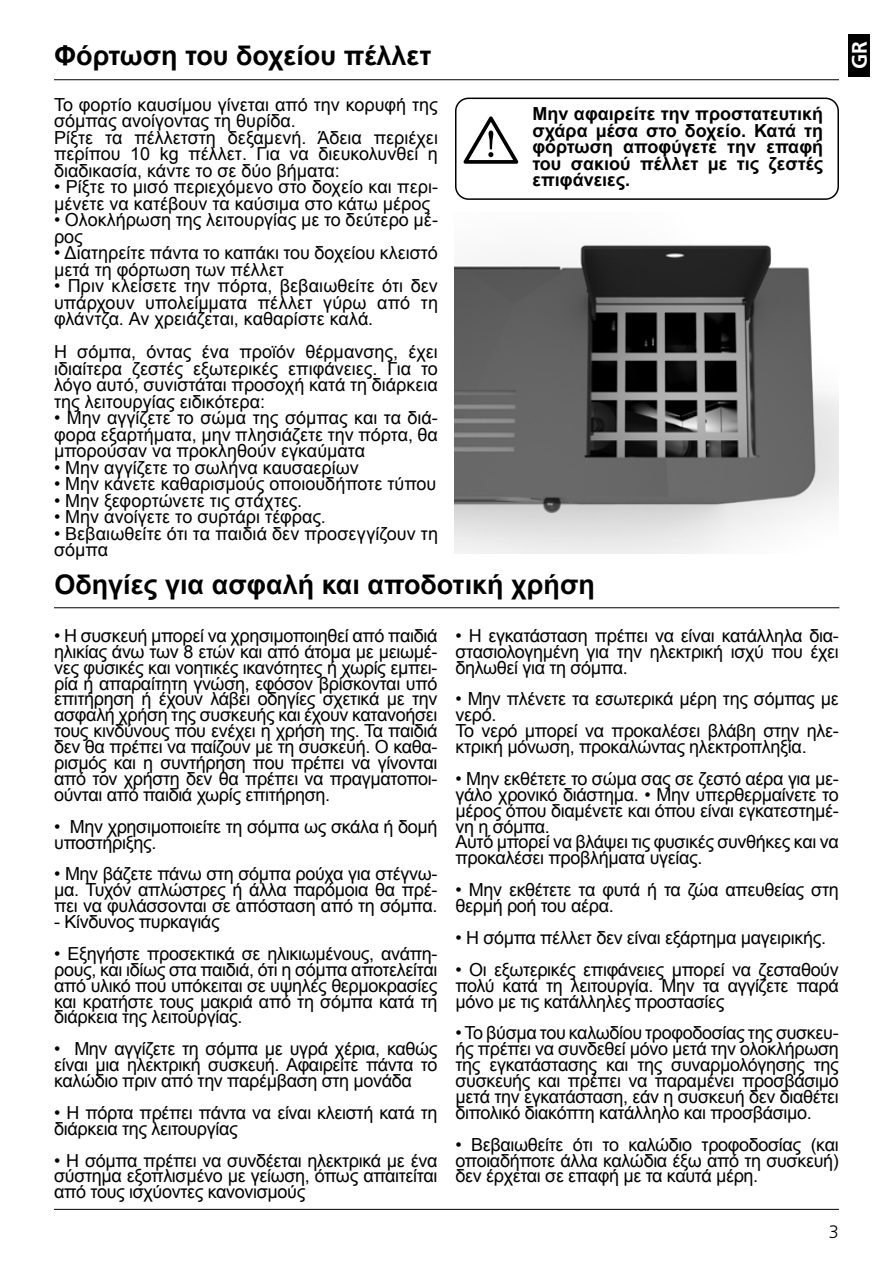
<style>
.page{position:relative;width:893px;height:1263px;background:#fff}
.page>*{position:absolute;margin:0;border:0;box-sizing:border-box;transform-origin:0 0}
.t1{font:700 27px "Arial";color:#000}
.t2{font:700 21px "Frutiger LT Std";color:#fff}
.t3{font:18px/15.9px "Arial";letter-spacing:-.02em;color:#000;text-align:justify}
.t4{font:18px/16.5px "Arial";color:#000}
.t5{font:700 18px/16.5px "Arial";color:#000;text-align:justify}
.t6{font:300 18px "Frutiger LT Std";color:#000}
</style>
<div class="page">
<hr style="left:54px;top:1209px;width:785px;height:1px;background:#000">
<hr style="left:54px;top:79px;width:785px;height:1px;background:#000">
<div style="left:848px;top:34px;width:22px;height:43px;background:#000"></div>
<svg style="left:463px;top:116px;width:56px;height:48px"></svg>
<div style="left:455px;top:98px;width:384px;height:102px;border:2px solid #000;border-radius:13px"></div>
<hr style="left:54px;top:607px;width:785px;height:1px;background:#000">
<img style="left:455px;top:244px;width:384px;height:309px">
<h1 class="t1" style="left:54px;top:38px;width:379px">Φόρτωση του δοχείου πέλλετ</h1>
<p class="t2" style="left:847px;top:69px;width:29px;rotate:-90deg">GR</p>
<p class="t4" style="left:54px;top:96px;width:385px">Το φορτίο καυσίμου γίνεται από την κορυφή της σόμπας ανοίγοντας τη θυρίδα.<br>Ρίξτε τα πέλλετστη δεξαμενή. Άδεια περιέχει περίπου 10 kg πέλλετ. Για να διευκολυνθεί η διαδικασία, κάντε το σε δύο βήματα:</p>
<p class="t4" style="left:54px;top:179px;width:385px">• Ρίξτε το μισό περιεχόμενο στο δοχείο και περι&shy;μένετε να κατέβουν τα καύσιμα στο κάτω μέρος</p>
<p class="t4" style="left:54px;top:212px;width:385px">• Ολοκλήρωση της λειτουργίας με το δεύτερο μέ&shy;ρος</p>
<p class="t4" style="left:54px;top:245px;width:385px">• Διατηρείτε πάντα το καπάκι του δοχείου κλειστό μετά τη φόρτωση των πέλλετ</p>
<p class="t3" style="left:54px;top:278px;width:385px;line-height:16.5px">• Πριν κλείσετε την πόρτα, βεβαιωθείτε ότι δεν υπάρχουν υπολείμματα πέλλετ γύρω από τη φλάντζα. Αν χρειάζεται, καθαρίστε καλά.</p>
<p class="t3" style="left:54px;top:344px;width:385px;line-height:16.5px">Η σόμπα, όντας ένα προϊόν θέρμανσης, έχει ιδιαίτερα ζεστές εξωτερικές επιφάνειες. Για το λόγο αυτό, συνιστάται προσοχή κατά τη διάρκεια της λειτουργίας ειδικότερα:</p>
<p class="t3" style="left:54px;top:410px;width:385px;line-height:16.5px">• Μην αγγίζετε το σώμα της σόμπας και τα διά&shy;φορα εξαρτήματα, μην πλησιάζετε την πόρτα, θα μπορούσαν να προκληθούν εγκαύματα</p>
<p class="t4" style="left:54px;top:459px;width:306px">• Μην αγγίζετε το σωλήνα καυσαερίων</p>
<p class="t4" style="left:54px;top:476px;width:384px">• Μην κάνετε καθαρισμούς οποιουδήποτε τύπου</p>
<p class="t4" style="left:54px;top:492px;width:250px">• Μην ξεφορτώνετε τις στάχτες.</p>
<p class="t4" style="left:54px;top:509px;width:273px">• Μην ανοίγετε το συρτάρι τέφρας.</p>
<p class="t4" style="left:54px;top:525px;width:385px">• Βεβαιωθείτε ότι τα παιδιά δεν προσεγγίζουν τη σόμπα</p>
<p class="t5" style="left:532px;top:106px;width:292px">Μην αφαιρείτε την προστατευτική σχάρα μέσα στο δοχείο. Κατά τη φόρτωση αποφύγετε την επαφή του σακιού πέλλετ με τις ζεστές επιφάνειες.</p>
<h1 class="t1" style="left:54px;top:566px;width:542px">Οδηγίες για ασφαλή και αποδοτική χρήση</h1>
<p class="t3" style="left:54px;top:628px;width:385px">• Η συσκευή μπορεί να χρησιμοποιηθεί από παιδιά ηλικίας άνω των 8 ετών και από άτομα με μειωμέ&shy;νες φυσικές και νοητικές ικανότητες ή χωρίς εμπει&shy;ρία ή απαραίτητη γνώση, εφόσον βρίσκονται υπό επιτήρηση ή έχουν λάβει οδηγίες σχετικά με την ασφαλή χρήση της συσκευής και έχουν κατανοήσει τους κινδύνους που ενέχει η χρήση της. Τα παιδιά δεν θα πρέπει να παίζουν με τη συσκευή. Ο καθα&shy;ρισμός και η συντήρηση που πρέπει να γίνονται από τον χρήστη δεν θα πρέπει να πραγματοποι&shy;ούνται από παιδιά χωρίς επιτήρηση.</p>
<p class="t3" style="left:54px;top:818px;width:385px">• Μην χρησιμοποιείτε τη σόμπα ως σκάλα ή δομή υποστήριξης.</p>
<p class="t3" style="left:54px;top:866px;width:385px">• Μην βάζετε πάνω στη σόμπα ρούχα για στέγνω&shy;μα. Τυχόν απλώστρες ή άλλα παρόμοια θα πρέ&shy;πει να φυλάσσονται σε απόσταση από τη σόμπα.</p>
<p class="t3" style="left:54px;top:914px;width:167px">- Κίνδυνος πυρκαγιάς</p>
<p class="t3" style="left:54px;top:946px;width:385px">• Εξηγήστε προσεκτικά σε ηλικιωμένους, ανάπη&shy;ρους, και ιδίως στα παιδιά, ότι η σόμπα αποτελείται από υλικό που υπόκειται σε υψηλές θερμοκρασίες και κρατήστε τους μακριά από τη σόμπα κατά τη διάρκεια της λειτουργίας.</p>
<p class="t3" style="left:54px;top:1041px;width:385px">• Μην αγγίζετε τη σόμπα με υγρά χέρια, καθώς είναι μια ηλεκτρική συσκευή. Αφαιρείτε πάντα το καλώδιο πριν από την παρέμβαση στη μονάδα</p>
<p class="t3" style="left:54px;top:1105px;width:385px">• Η πόρτα πρέπει πάντα να είναι κλειστή κατά τη διάρκεια της λειτουργίας</p>
<p class="t3" style="left:54px;top:1152px;width:385px">• Η σόμπα πρέπει να συνδέεται ηλεκτρικά με ένα σύστημα εξοπλισμένο με γείωση, όπως απαιτείται από τους ισχύοντες κανονισμούς</p>
<p class="t3" style="left:455px;top:628px;width:385px">• Η εγκατάσταση πρέπει να είναι κατάλληλα δια&shy;στασιολογημένη για την ηλεκτρική ισχύ που έχει δηλωθεί για τη σόμπα.</p>
<p class="t3" style="left:455px;top:691px;width:385px;text-align:left">• Μην πλένετε τα εσωτερικά μέρη της σόμπας με νερό.<br>Το νερό μπορεί να προκαλέσει βλάβη στην ηλε&shy;κτρική μόνωση, προκαλώντας ηλεκτροπληξία.</p>
<p class="t3" style="left:455px;top:771px;width:385px;text-align:left">• Μην εκθέτετε το σώμα σας σε ζεστό αέρα για με&shy;γάλο χρονικό διάστημα. • Μην υπερθερμαίνετε το μέρος όπου διαμένετε και όπου είναι εγκατεστημέ&shy;νη η σόμπα.<br>Αυτό μπορεί να βλάψει τις φυσικές συνθήκες και να προκαλέσει προβλήματα υγείας.</p>
<p class="t3" style="left:455px;top:882px;width:385px">• Μην εκθέτετε τα φυτά ή τα ζώα απευθείας στη θερμή ροή του αέρα.</p>
<p class="t3" style="left:455px;top:930px;width:372px">• Η σόμπα πέλλετ δεν είναι εξάρτημα μαγειρικής.</p>
<p class="t3" style="left:455px;top:962px;width:385px">• Οι εξωτερικές επιφάνειες μπορεί να ζεσταθούν πολύ κατά τη λειτουργία. Μην τα αγγίζετε παρά μόνο με τις κατάλληλες προστασίες</p>
<p class="t3" style="left:455px;top:1025px;width:385px">• Το βύσμα του καλωδίου τροφοδοσίας της συσκευ&shy;ής πρέπει να συνδεθεί μόνο μετά την ολοκλήρωση της εγκατάστασης και της συναρμολόγησης της συσκευής και πρέπει να παραμένει προσβάσιμο μετά την εγκατάσταση, εάν η συσκευή δεν διαθέτει διπολικό διακόπτη κατάλληλο και προσβάσιμο.</p>
<p class="t3" style="left:455px;top:1136px;width:385px">• Βεβαιωθείτε ότι το καλώδιο τροφοδοσίας (και οποιαδήποτε άλλα καλώδια έξω από τη συσκευή) δεν έρχεται σε επαφή με τα καυτά μέρη.</p>
<p class="t6" style="left:829px;top:1222px;width:12px">3</p>
</div>
